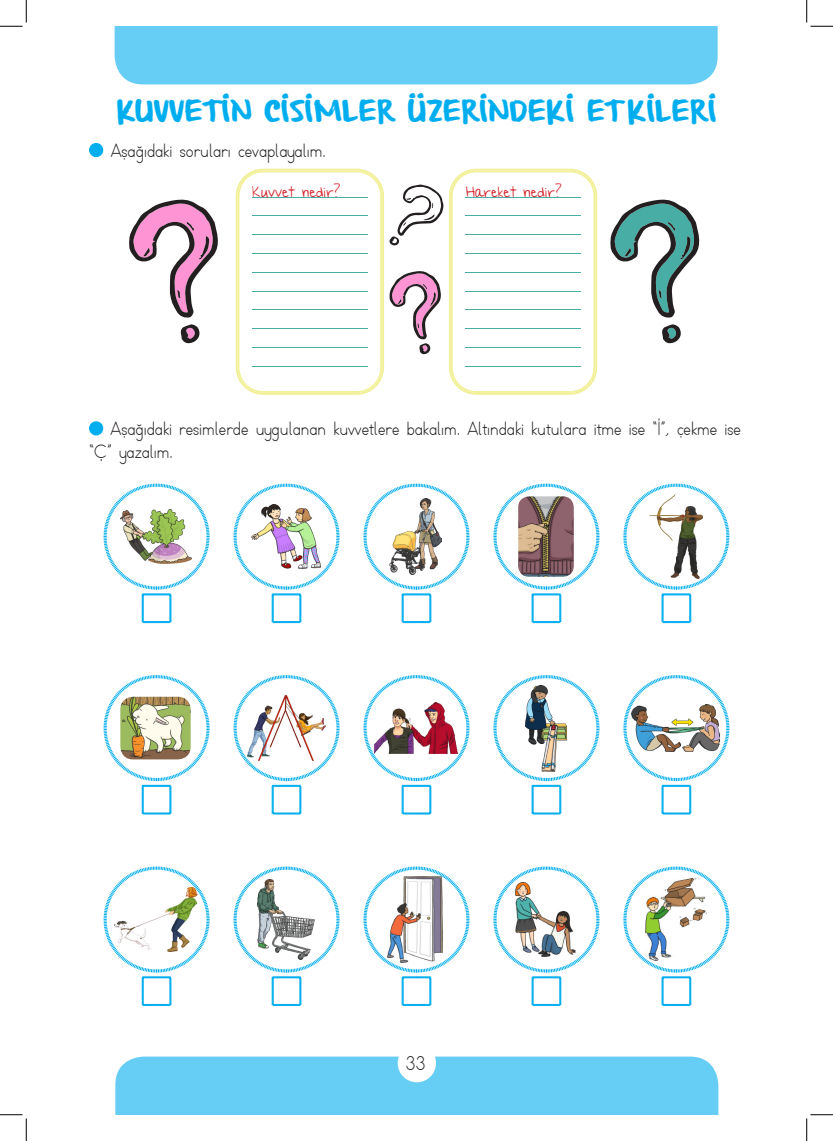
<style>
.page{position:relative;width:833px;height:1141px;background:#fff}
.page>*{position:absolute;margin:0;border:0;box-sizing:border-box;transform-origin:0 0}
.ÜST_BAŞLIK{font:23.75px "From Where You Are";color:#00aeef}
.t1{font:19.38px "TTKB Dik Temel Abece";color:#231f20}
.t2{font:18.75px/22.5px "TTKB Dik Temel Abece";color:#231f20}
.t3{font:15px "My Handsare Holding You";color:#d1232a}
</style>
<div class="page">
<div style="left:115px;top:1056px;width:603px;height:58px;background:#66cef5"></div>
<div style="left:114px;top:26px;width:603px;height:58px;background:#66cef5"></div>
<div style="left:397px;top:1043px;width:39px;height:39px;background:#fff;border-radius:50%"></div>
<div style="left:90px;top:144px;width:13px;height:12px;background:#00aeef;border-radius:50%"></div>
<div style="left:89px;top:143px;width:14px;height:14px;border:1px solid #00aeef;border-radius:50%"></div>
<svg style="left:235px;top:169px;width:362px;height:226px"></svg>
<svg style="left:180px;top:324px;width:20px;height:20px"></svg>
<svg style="left:129px;top:199px;width:89px;height:119px"></svg>
<svg style="left:662px;top:324px;width:19px;height:20px"></svg>
<svg style="left:610px;top:199px;width:89px;height:119px"></svg>
<div style="left:90px;top:422px;width:13px;height:13px;background:#00aeef;border-radius:50%"></div>
<div style="left:89px;top:421px;width:14px;height:14px;border:1px solid #00aeef;border-radius:50%"></div>
<svg style="left:103px;top:483px;width:107px;height:140px"></svg>
<svg style="left:233px;top:483px;width:107px;height:140px"></svg>
<svg style="left:363px;top:483px;width:107px;height:140px"></svg>
<svg style="left:493px;top:483px;width:106px;height:140px"></svg>
<svg style="left:623px;top:483px;width:106px;height:140px"></svg>
<svg style="left:103px;top:675px;width:107px;height:139px"></svg>
<svg style="left:233px;top:675px;width:107px;height:139px"></svg>
<svg style="left:363px;top:675px;width:107px;height:139px"></svg>
<svg style="left:493px;top:675px;width:106px;height:139px"></svg>
<svg style="left:623px;top:675px;width:106px;height:139px"></svg>
<svg style="left:103px;top:866px;width:107px;height:139px"></svg>
<svg style="left:233px;top:866px;width:107px;height:139px"></svg>
<svg style="left:363px;top:866px;width:107px;height:139px"></svg>
<svg style="left:493px;top:866px;width:106px;height:139px"></svg>
<svg style="left:623px;top:866px;width:106px;height:139px"></svg>
<svg style="left:0;top:0;width:27px;height:27px"></svg>
<svg style="left:0;top:1114px;width:27px;height:26px"></svg>
<svg style="left:806px;top:0;width:26px;height:27px"></svg>
<svg style="left:806px;top:1114px;width:26px;height:26px"></svg>
<p class="ÜST_BAŞLIK" style="left:116px;top:100px;width:601px">KUVVETİN CİSİMLER ÜZERİNDEKİ ETKİLERİ</p>
<p class="t2" style="left:111px;top:140px;width:216px">Aşağıdaki soruları cevaplayalım.</p>
<p class="t3" style="left:251px;top:183px;width:90px">Kuvvet nedir?</p>
<p class="t3" style="left:465px;top:183px;width:97px">Hareket nedir?</p>
<p class="t2" style="left:89px;top:418px;width:652px;text-indent:21px">Aşağıdaki resimlerde uygulanan kuvvetlere bakalım. Altındaki kutulara itme ise “İ”, çekme ise “Ç” yazalım.</p>
<p class="t1" style="left:405px;top:1051px;width:21px">33</p>
</div>
